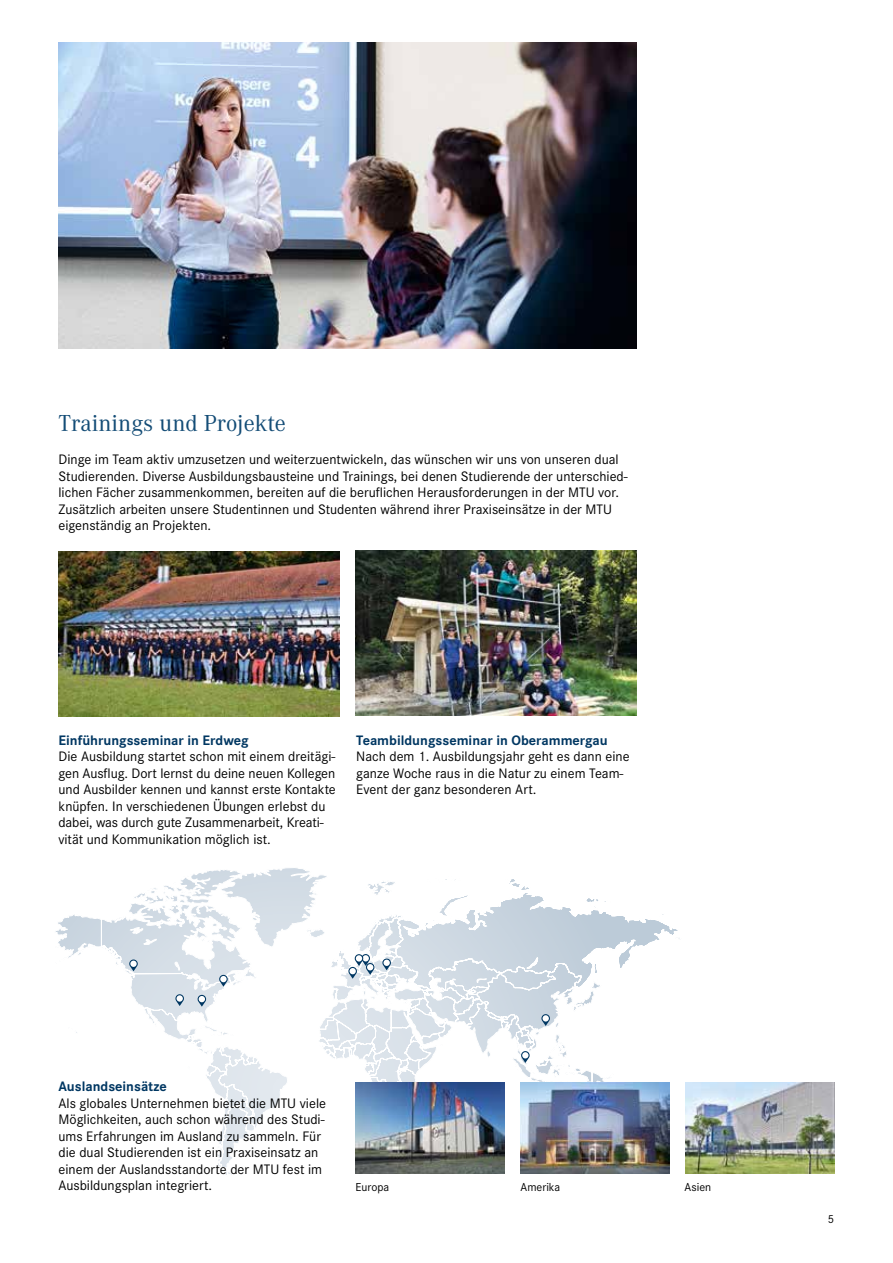
<style>
.page{position:relative;width:893px;height:1263px;background:#fff}
.page>*{position:absolute;margin:0;border:0;box-sizing:border-box;transform-origin:0 0}
.t1{font:24px "Corporate A";color:#134c76}
.t2{font:14.25px/16.5px "Corporate S";color:#000}
.t3{font:700 14.25px "Corporate S";color:#003762}
.t4{font:12px "Corporate S";color:#000}
</style>
<div class="page">
<img style="left:58px;top:42px;width:578px;height:307px">
<img style="left:59px;top:551px;width:280px;height:165px">
<img style="left:356px;top:551px;width:280px;height:165px">
<svg style="left:55px;top:868px;width:625px;height:307px"></svg>
<svg style="left:382px;top:958px;width:9px;height:12px"></svg>
<div style="left:383px;top:959px;width:7px;height:7px;background:#fff;border-radius:50%"></div>
<svg style="left:541px;top:1014px;width:9px;height:12px"></svg>
<svg style="left:521px;top:1051px;width:9px;height:12px"></svg>
<svg style="left:348px;top:954px;width:26px;height:25px"></svg>
<div style="left:349px;top:968px;width:7px;height:6px;background:#fff;border-radius:50%"></div>
<svg style="left:219px;top:975px;width:9px;height:12px"></svg>
<div style="left:220px;top:976px;width:7px;height:6px;background:#fff;border-radius:50%"></div>
<svg style="left:198px;top:995px;width:8px;height:12px"></svg>
<svg style="left:175px;top:994px;width:9px;height:12px"></svg>
<div style="left:177px;top:995px;width:6px;height:7px;background:#fff;border-radius:50%"></div>
<svg style="left:129px;top:959px;width:9px;height:12px"></svg>
<div style="left:130px;top:960px;width:7px;height:7px;background:#fff;border-radius:50%"></div>
<img style="left:356px;top:1082px;width:148px;height:92px">
<img style="left:520px;top:1082px;width:149px;height:92px">
<img style="left:686px;top:1082px;width:148px;height:92px">
<h1 class="t1" style="left:59px;top:407px;width:229px">Trainings und Projekte</h1>
<p class="t2" style="left:59px;top:451px;width:571px">Dinge im Team aktiv umzusetzen und weiterzuentwickeln, das wünschen wir uns von unseren dual Studierenden. Diverse Ausbildungsbausteine und Trainings, bei denen Studierende der unterschied&shy;lichen Fächer zusammenkommen, bereiten auf die beruflichen Herausforderungen in der MTU vor.<br>Zusätzlich arbeiten unsere Studentinnen und Studenten während ihrer Praxiseinsätze in der MTU eigenständig an Projekten.</p>
<p class="t3" style="left:59px;top:732px;width:192px">Einführungsseminar in Erdweg</p>
<p class="t2" style="left:59px;top:748px;width:279px">Die Ausbildung startet schon mit einem dreitägi&shy;gen Ausflug. Dort lernst du deine neuen Kollegen und Ausbilder kennen und kannst erste Kontakte knüpfen. In verschiedenen Übungen erlebst du dabei, was durch gute Zusammenarbeit, Kreati&shy;vität und Kommunikation möglich ist.</p>
<p class="t3" style="left:356px;top:732px;width:253px">Teambildungsseminar in Oberammergau</p>
<p class="t2" style="left:356px;top:748px;width:275px">Nach dem 1. Ausbildungsjahr geht es dann eine ganze Woche raus in die Natur zu einem Team-<br>Event der ganz besonderen Art.</p>
<p class="t3" style="left:58px;top:1078px;width:110px">Auslandseinsätze</p>
<p class="t2" style="left:58px;top:1095px;width:269px">Als globales Unternehmen bietet die MTU viele Möglichkeiten, auch schon während des Studi&shy;ums Erfahrungen im Ausland zu sammeln. Für die dual Studierenden ist ein Praxiseinsatz an einem der Auslandsstandorte der MTU fest im Ausbildungsplan integriert.</p>
<p class="t4" style="left:356px;top:1180px;width:35px">Europa</p>
<p class="t4" style="left:520px;top:1180px;width:41px">Amerika</p>
<p class="t4" style="left:685px;top:1180px;width:28px">Asien</p>
<p class="t4" style="left:828px;top:1212px;width:8px">5</p>
</div>
